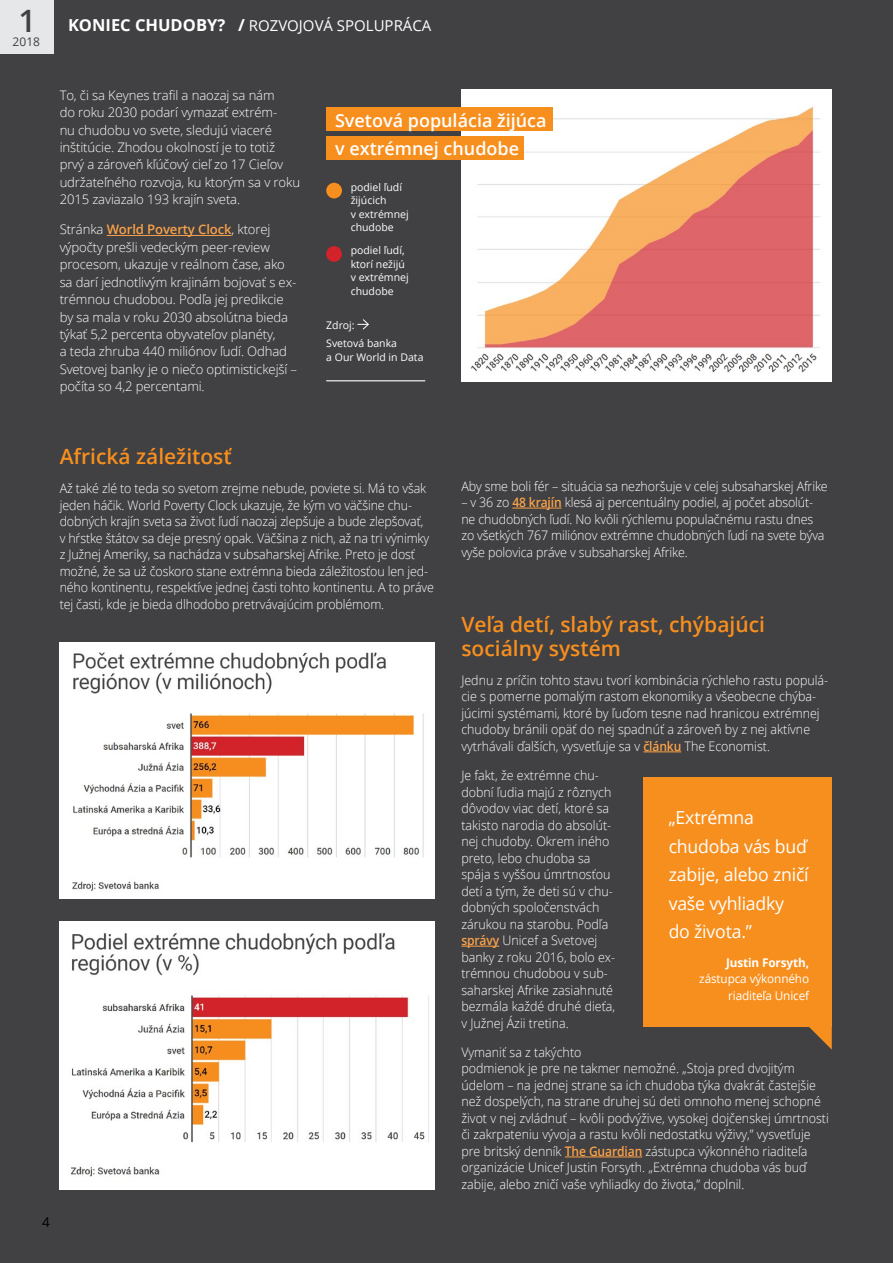
<style>
.page{position:relative;width:893px;height:1263px;background:#414042}
.page>*{position:absolute;margin:0;border:0;box-sizing:border-box;transform-origin:0 0}
.t1{font:600 30.9px "Open Sans";color:#414042}
.t2{font:600 21px/24px "Open Sans";color:#f78f1e}
.t3{font:18px/28.5px "Open Sans";letter-spacing:-.01em;color:#fff}
.t4{font:600 18px/28.5px "Open Sans";color:#fff}
.t5{font:15px "Open Sans";color:#fff}
.t6{font:13.5px "Open Sans";color:#000}
.t7{font:300 13.2px/16.5px "Open Sans";letter-spacing:-.01em;color:#fff;scale:.95 1}
.t8{font:300 13.2px/17.4px "Open Sans";letter-spacing:-.01em;color:#fff}
.t9{font:12px/16.5px "Open Sans";letter-spacing:-.01em;color:#fff;text-align:right}
.t10{font:700 12px "Open Sans";letter-spacing:-.01em;color:#fff}
.t11{font:12px "Open Sans";color:#414042}
.t12{font:10.5px/13.5px "Open Sans";color:#fff}
.s1{font-weight:700;font-size:16.5px}
.s2{font-weight:600;color:#f9a24a}
</style>
<div class="page">
<img style="left:461px;top:90px;width:371px;height:291px">
<img style="left:60px;top:642px;width:374px;height:257px">
<img style="left:60px;top:921px;width:374px;height:268px">
<hr style="left:107px;top:235px;width:124px;height:1px;background:#f9a24a">
<div style="left:326px;top:108px;width:227px;height:23px;background:#f78f1e"></div>
<div style="left:326px;top:136px;width:198px;height:23px;background:#f78f1e"></div>
<hr style="left:326px;top:380px;width:99px;height:1px;background:#fff">
<svg style="left:357px;top:319px;width:12px;height:11px"></svg>
<div style="left:326px;top:183px;width:16px;height:15px;background:#f78f1e;border-radius:50%"></div>
<div style="left:326px;top:246px;width:16px;height:16px;background:#d2232a;border-radius:50%"></div>
<hr style="left:512px;top:508px;width:50px;height:1px;background:#f9a24a">
<hr style="left:643px;top:751px;width:38px;height:1px;background:#f9a24a">
<hr style="left:461px;top:946px;width:38px;height:1px;background:#f9a24a">
<hr style="left:565px;top:1156px;width:77px;height:1px;background:#f9a24a">
<div style="left:643px;top:777px;width:189px;height:250px;background:#f78f1e"></div>
<svg style="left:809px;top:1027px;width:23px;height:23px"></svg>
<div style="left:0;top:0;width:54px;height:54px;background:#e6e7e8"></div>
<h1 class="t1" style="left:19px;top:0;width:19px">1</h1>
<p class="t11" style="left:13px;top:33px;width:29px">2018</p>
<p class="t5" style="left:68px;top:15px;width:365px"><span class="s1">KONIEC CHUDOBY? /</span> Rozvojová spolupráca</p>
<p class="t8" style="left:60px;top:86px;width:242px">To, či sa Keynes trafil a naozaj sa nám<br>do roku 2030 podarí vymazať extrém-<br>nu chudobu vo svete, sledujú viaceré inštitúcie. Zhodou okolností je to totiž prvý a zároveň kľúčový cieľ zo 17 Cieľov udržateľného rozvoja, ku ktorým sa v roku 2015 zaviazalo 193 krajín sveta.</p>
<p class="t8" style="left:60px;top:221px;width:239px">Stránka <span class="s2">World Poverty Clock</span>, ktorej výpočty prešli vedeckým peer-review procesom, ukazuje v reálnom čase, ako sa darí jednotlivým krajinám bojovať s ex&shy;trémnou chudobou. Podľa jej predikcie by sa mala v roku 2030 absolútna bieda týkať 5,2 percenta obyvateľov planéty,<br>a teda zhruba 440 miliónov ľudí. Odhad Svetovej banky je o niečo optimistickejší – počíta so 4,2 percentami.</p>
<h3 class="t4" style="left:335px;top:105px;width:213px">Svetová populácia žijúca v extrémnej chudobe</h3>
<p class="t12" style="left:351px;top:180px;width:60px">podiel ľudí žijúcich<br>v extrémnej chudobe</p>
<p class="t12" style="left:351px;top:243px;width:60px">podiel ľudí, ktorí nežijú v extrémnej chudobe</p>
<p class="t12" style="left:326px;top:316px;width:72px;line-height:17.7px">Zdroj:<br>Svetová banka</p>
<p class="t12" style="left:326px;top:350px;width:99px">a Our World in Data</p>
<h2 class="t2" style="left:60px;top:444px;width:174px">Africká záležitosť</h2>
<p class="t7" style="left:60px;top:480px;width:396px">Až také zlé to teda so svetom zrejme nebude, poviete si. Má to však jeden háčik. World Poverty Clock ukazuje, že kým vo väčšine chu&shy;dobných krajín sveta sa život ľudí naozaj zlepšuje a bude zlepšovať,<br>v hŕstke štátov sa deje presný opak. Väčšina z nich, až na tri výnimky z Južnej Ameriky, sa nachádza v subsaharskej Afrike. Preto je dosť možné, že sa už čoskoro stane extrémna bieda záležitosťou len jed&shy;ného kontinentu, respektíve jednej časti tohto kontinentu. A to práve tej časti, kde je bieda dlhodobo pretrvávajúcim problémom.</p>
<p class="t6" style="left:42px;top:1213px;width:9px">4</p>
<p class="t7" style="left:461px;top:477px;width:387px">Aby sme boli fér – situácia sa nezhoršuje v celej subsaharskej Afrike</p>
<p class="t7" style="left:461px;top:494px;width:384px">– v 36 zo <span class="s2">48 krajín</span> klesá aj percentuálny podiel, aj počet absolút&shy;ne chudobných ľudí. No kvôli rýchlemu populačnému rastu dnes zo všetkých 767 miliónov extrémne chudobných ľudí na svete býva vyše polovica práve v subsaharskej Afrike.</p>
<h2 class="t2" style="left:461px;top:611px;width:305px">Veľa detí, slabý rast, chýbajúci sociálny systém</h2>
<p class="t7" style="left:461px;top:671px;width:388px">Jednu z príčin tohto stavu tvorí kombinácia rýchleho rastu populá&shy;cie s pomerne pomalým rastom ekonomiky a všeobecne chýba&shy;júcimi systémami, ktoré by ľuďom tesne nad hranicou extrémnej chudoby bránili opäť do nej spadnúť a zároveň by z nej aktívne vytrhávali ďalších, vysvetľuje sa v <span class="s2">článku</span> The Economist.</p>
<p class="t7" style="left:461px;top:767px;width:163px">Je fakt, že extrémne chu&shy;dobní ľudia majú z rôznych dôvodov viac detí, ktoré sa takisto narodia do absolút&shy;nej chudoby. Okrem iného preto, lebo chudoba sa spája s vyššou úmrtnosťou detí a tým, že deti sú v chu&shy;dobných spoločenstvách zárukou na starobu. Podľa <span class="s2">správy</span> Unicef a Svetovej banky z roku 2016, bolo ex&shy;trémnou chudobou v sub&shy;saharskej Afrike zasiahnuté bezmála každé druhé dieťa, v Južnej Ázii tretina.</p>
<p class="t7" style="left:461px;top:1043px;width:388px">Vymaniť sa z takýchto<br>podmienok je pre ne takmer nemožné. „Stoja pred dvojitým údelom – na jednej strane sa ich chudoba týka dvakrát častejšie než dospelých, na strane druhej sú deti omnoho menej schopné život v nej zvládnuť – kvôli podvýžive, vysokej dojčenskej úmrtnosti či zakrpateniu vývoja a rastu kvôli nedostatku výživy,” vysvetľuje pre britský denník <span class="s2">The Guardian</span> zástupca výkonného riaditeľa organizácie Unicef Justin Forsyth. „Extrémna chudoba vás buď zabije, alebo zničí vaše vyhliadky do života,” doplnil.</p>
<h3 class="t3" style="left:669px;top:803px;width:142px">„Extrémna chudoba vás buď zabije, alebo zničí vaše vyhliadky do života.”</h3>
<p class="t10" style="left:726px;top:954px;width:85px">JUSTIN FORSYTH,</p>
<p class="t9" style="left:699px;top:970px;width:111px">zástupca výkonného riaditeľa U nicef</p>
</div>
